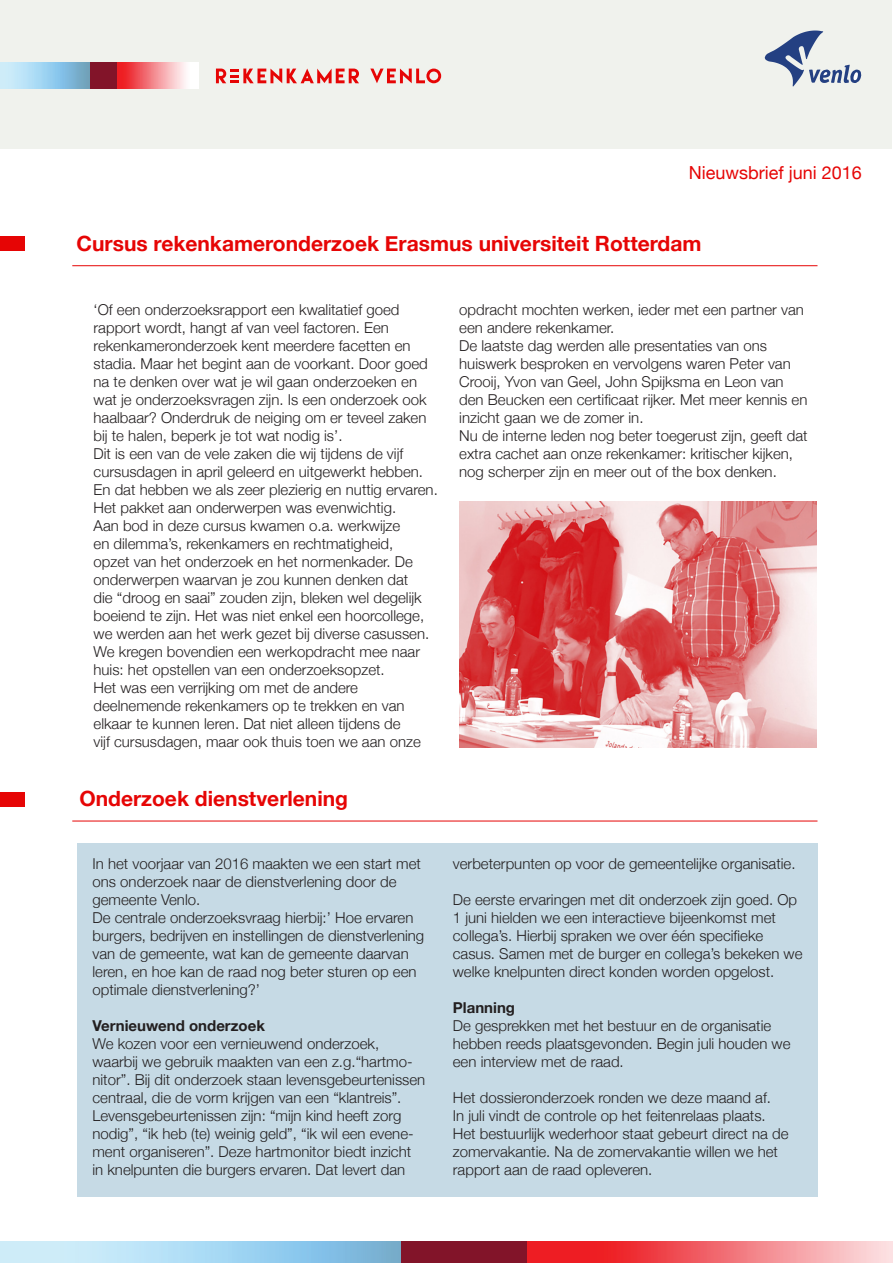
<style>
.page{position:relative;width:893px;height:1263px;background:#fff}
.page>*{position:absolute;margin:0;border:0;box-sizing:border-box;transform-origin:0 0}
.t1{font:700 21px "Helvetica Neue";color:#e60505}
.t2{font:18px "Helvetica Neue";color:#e60505}
.t3{font:300 15px/18px "Helvetica Neue";color:#231f20}
.t4{font:700 15px "Helvetica Neue";color:#231f20}
</style>
<div class="page">
<div style="left:77px;top:843px;width:740px;height:353px;background:#c6dae5"></div>
<hr style="left:72px;top:821px;width:745px;height:1px;background:#e60505">
<div style="left:0;top:792px;width:24px;height:14px;background:#e60505"></div>
<div style="left:1px;top:0;width:891px;height:149px;background:#f0f2ed"></div>
<div style="left:400px;top:1242px;width:128px;height:21px;background:#821429"></div>
<svg style="left:0;top:1242px;width:400px;height:21px;background:#a8d6ef"></svg>
<svg style="left:528px;top:1242px;width:365px;height:21px;background:#f26b70"></svg>
<div style="left:89px;top:62px;width:28px;height:27px;background:#821429"></div>
<svg style="left:1px;top:62px;width:88px;height:27px;background:#9ecee9"></svg>
<div style="left:117px;top:62px;width:81px;height:27px;background:linear-gradient(to right,#eb0d15,#fff)"></div>
<svg style="left:370px;top:69px;width:71px;height:14px"></svg>
<svg style="left:216px;top:69px;width:143px;height:14px"></svg>
<div style="left:0;top:237px;width:24px;height:14px;background:#e60505"></div>
<hr style="left:72px;top:265px;width:745px;height:1px;background:#e60505">
<svg style="left:764px;top:31px;width:98px;height:56px"></svg>
<img style="left:459px;top:501px;width:358px;height:247px">
<p class="t2" style="left:689px;top:162px;width:175px">Nieuwsbrief juni 2016</p>
<p class="t1" style="left:77px;top:230px;width:626px">Cursus rekenkameronderzoek Erasmus universiteit Rotterdam</p>
<p class="t3" style="left:94px;top:300px;width:336px">‘Of een onderzoeksrapport een kwalitatief goed rapport wordt, hangt af van veel factoren. Een rekenkameronderzoek kent meerdere facetten en stadia. Maar het begint aan de voorkant. Door goed na te denken over wat je wil gaan onderzoeken en wat je onderzoeksvragen zijn. Is een onderzoek ook haalbaar? Onderdruk de neiging om er teveel zaken bij te halen, beperk je tot wat nodig is’.</p>
<p class="t3" style="left:94px;top:444px;width:346px">Dit is een van de vele zaken die wij tijdens de vijf cursusdagen in april geleerd en uitgewerkt hebben.<br>En dat hebben we als zeer plezierig en nuttig ervaren.<br>Het pakket aan onderwerpen was evenwichtig.<br>Aan bod in deze cursus kwamen o.a. werkwijze<br>en dilemma’s, rekenkamers en rechtmatigheid,<br>opzet van het onderzoek en het normenkader. De onderwerpen waarvan je zou kunnen denken dat<br>die “droog en saai” zouden zijn, bleken wel degelijk boeiend te zijn. Het was niet enkel een hoorcollege, we werden aan het werk gezet bij diverse casussen.<br>We kregen bovendien een werkopdracht mee naar huis: het opstellen van een onderzoeksopzet.</p>
<p class="t3" style="left:94px;top:678px;width:329px">Het was een verrijking om met de andere deelnemende rekenkamers op te trekken en van elkaar te kunnen leren. Dat niet alleen tijdens de<br>vijf cursusdagen, maar ook thuis toen we aan onze</p>
<p class="t1" style="left:79px;top:785px;width:270px">Onderzoek dienstverlening</p>
<p class="t3" style="left:459px;top:300px;width:346px">opdracht mochten werken, ieder met een partner van een andere rekenkamer.</p>
<p class="t3" style="left:459px;top:336px;width:350px">De laatste dag werden alle presentaties van ons huiswerk besproken en vervolgens waren Peter van Crooij, Yvon van Geel, John Spijksma en Leon van den Beucken een certificaat rijker. Met meer kennis en inzicht gaan we de zomer in.</p>
<p class="t3" style="left:459px;top:426px;width:350px">Nu de interne leden nog beter toegerust zijn, geeft dat extra cachet aan onze rekenkamer: kritischer kijken, nog scherper zijn en meer out of the box denken.</p>
<p class="t3" style="left:92px;top:855px;width:330px">In het voorjaar van 2016 maakten we een start met ons onderzoek naar de dienstverlening door de gemeente Venlo.</p>
<p class="t3" style="left:92px;top:909px;width:333px">De centrale onderzoeksvraag hierbij:’ Hoe ervaren burgers, bedrijven en instellingen de dienstverlening van de gemeente, wat kan de gemeente daarvan leren, en hoe kan de raad nog beter sturen op een optimale dienstverlening?’</p>
<p class="t4" style="left:92px;top:1017px;width:174px">Vernieuwend onderzoek</p>
<p class="t3" style="left:92px;top:1035px;width:288px">We kozen voor een vernieuwend onderzoek,</p>
<p class="t3" style="left:92px;top:1053px;width:322px">waarbij we gebruik maakten van een z.g.“hartmo-</p>
<p class="t3" style="left:92px;top:1071px;width:334px">nitor”. Bij dit onderzoek staan levensgebeurtenissen centraal, die de vorm krijgen van een “klantreis”.<br>Levensgebeurtenissen zijn: “mijn kind heeft zorg nodig”, “ik heb (te) weinig geld”, “ik wil een evene&shy;ment organiseren”. Deze hartmonitor biedt inzicht in knelpunten die burgers ervaren. Dat levert dan</p>
<p class="t3" style="left:453px;top:855px;width:344px">verbeterpunten op voor de gemeentelijke organisatie.</p>
<p class="t3" style="left:453px;top:891px;width:346px">De eerste ervaringen met dit onderzoek zijn goed. Op<br>1 juni hielden we een interactieve bijeenkomst met</p>
<p class="t3" style="left:453px;top:927px;width:351px">collega’s. Hierbij spraken we over één specifieke casus. Samen met de burger en collega’s bekeken we welke knelpunten direct konden worden opgelost.</p>
<p class="t4" style="left:453px;top:999px;width:64px">Planning</p>
<p class="t3" style="left:453px;top:1017px;width:320px">De gesprekken met het bestuur en de organisatie</p>
<p class="t3" style="left:453px;top:1035px;width:339px">hebben reeds plaatsgevonden. Begin juli houden we een interview met de raad.</p>
<p class="t3" style="left:453px;top:1089px;width:337px">Het dossieronderzoek ronden we deze maand af.<br>In juli vindt de controle op het feitenrelaas plaats.<br>Het bestuurlijk wederhoor staat gebeurt direct na de zomervakantie. Na de zomervakantie willen we het rapport aan de raad opleveren.</p>
</div>
